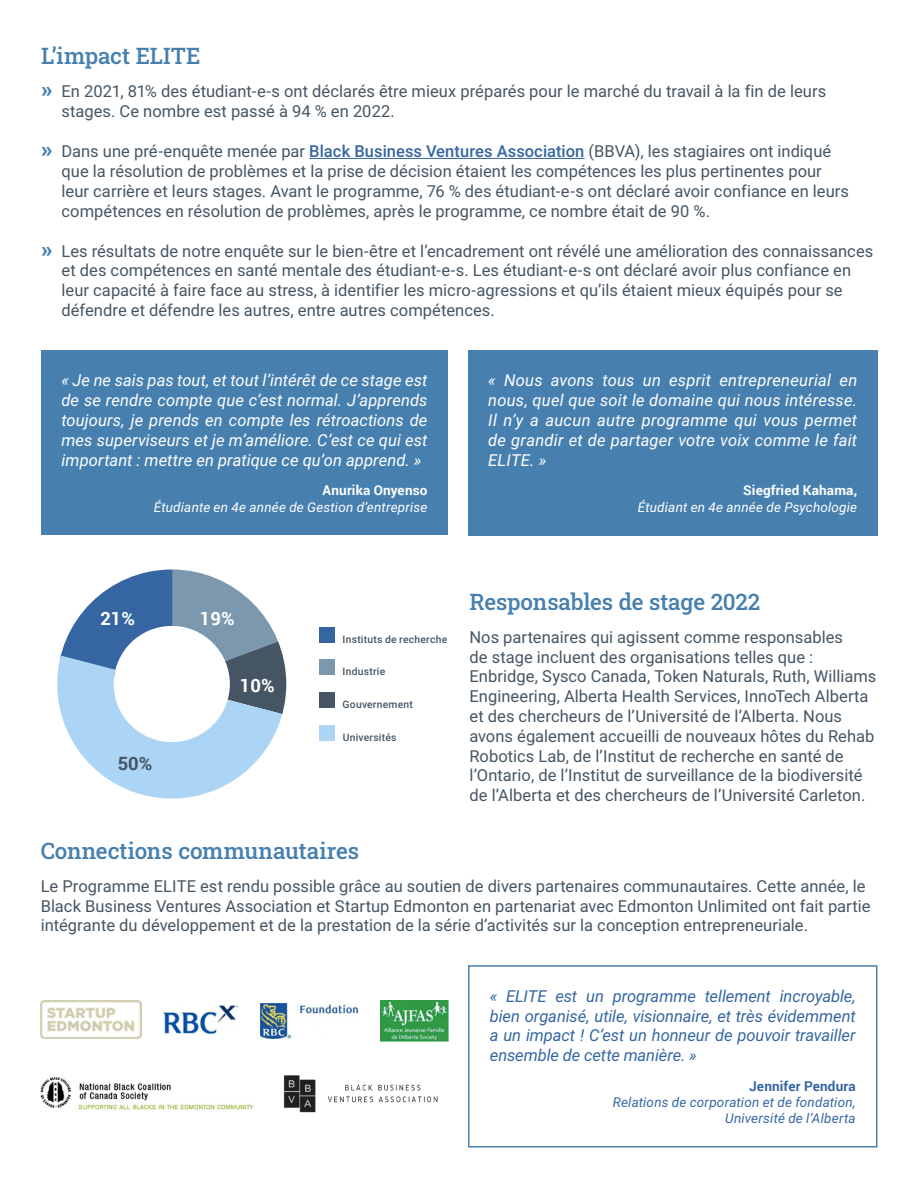
<style>
.page{position:relative;width:918px;height:1188px;background:#fff}
.page>*{position:absolute;margin:0;border:0;box-sizing:border-box;transform-origin:0 0}
.t1{font:22.5px "Roboto Slab";letter-spacing:-.005em;color:#4780af}
.t2{font:700 18.3px "Roboto";color:#fff}
.t3{font:700 18.3px "Roboto";color:#455563}
.t4{font:16.5px/19.8px "Roboto";color:#455563}
.t5{font:italic 16.5px/19.8px "Roboto";letter-spacing:.01em;color:#fff;text-align:justify}
.t6{font:italic 16.5px/19.8px "Roboto";letter-spacing:-.01em;color:#3566a1;text-align:justify}
.t7{font:italic 13.5px "Roboto";letter-spacing:.01em;color:#fff}
.t8{font:italic 13.5px/16.2px "Roboto";letter-spacing:.01em;color:#3566a1;text-align:right}
.t9{font:700 13.5px "Roboto";letter-spacing:.01em;color:#fff}
.t10{font:700 13.5px "Roboto";letter-spacing:.015em;color:#3566a1}
.t11{font:500 10.35px "Roboto";letter-spacing:.025em;color:#455563}
.s1{font-weight:900;font-size:22.5px;color:#4780af}
.s2{font-weight:500;color:#3566a1}
</style>
<div class="page">
<hr style="left:309px;top:158px;width:276px;height:1px;background:#3566a1">
<img style="left:381px;top:1000px;width:68px;height:41px">
<img style="left:283px;top:1075px;width:155px;height:38px">
<img style="left:40px;top:1077px;width:214px;height:33px">
<img style="left:260px;top:1004px;width:98px;height:35px">
<img style="left:164px;top:1006px;width:74px;height:27px">
<img style="left:40px;top:1000px;width:101px;height:39px">
<div style="left:468px;top:965px;width:410px;height:183px;border:2px solid #4780af"></div>
<div style="left:319px;top:692px;width:16px;height:16px;background:#455563"></div>
<div style="left:320px;top:725px;width:15px;height:16px;background:#abd4f5"></div>
<div style="left:319px;top:627px;width:16px;height:16px;background:#3566a1"></div>
<div style="left:319px;top:660px;width:16px;height:15px;background:#7b98af"></div>
<svg style="left:57px;top:569px;width:229px;height:230px"></svg>
<div style="left:41px;top:351px;width:407px;height:184px;background:#4780af"></div>
<div style="left:468px;top:350px;width:410px;height:186px;background:#4780af"></div>
<h1 class="t1" style="left:41px;top:40px;width:161px">L’impact ELITE</h1>
<p class="t4" style="left:62px;top:81px;width:766px;text-indent:-20px"><span class="s1">»</span> En 2021, 81% des étudiant-e-s ont déclarés être mieux préparés pour le marché du travail à la fin de leurs stages. Ce nombre est passé à 94 % en 2022.</p>
<p class="t4" style="left:62px;top:141px;width:789px;text-indent:-20px"><span class="s1">»</span> Dans une pré-enquête menée par <span class="s2">Black Business Ventures Association</span> (BBVA), les stagiaires ont indiqué que la résolution de problèmes et la prise de décision étaient les compétences les plus pertinentes pour leur carrière et leurs stages. Avant le programme, 76 % des étudiant-e-s ont déclaré avoir confiance en leurs compétences en résolution de problèmes, après le programme, ce nombre était de 90 %.</p>
<p class="t4" style="left:62px;top:240px;width:813px;text-indent:-20px"><span class="s1">»</span> Les résultats de notre enquête sur le bien-être et l’encadrement ont révélé une amélioration des connaissances et des compétences en santé mentale des étudiant-e-s. Les étudiant-e-s ont déclaré avoir plus confiance en leur capacité à faire face au stress, à identifier les micro-agressions et qu’ils étaient mieux équipés pour se défendre et défendre les autres, entre autres compétences.</p>
<p class="t5" style="left:62px;top:370px;width:368px">« Je ne sais pas tout, et tout l’intérêt de ce stage est de se rendre compte que c’est normal. J’apprends toujours, je prends en compte les rétroactions de mes superviseurs et je m’améliore. C’est ce qui est important : mettre en pratique ce qu’on apprend. »</p>
<p class="t9" style="left:323px;top:481px;width:106px">Anurika Onyenso</p>
<p class="t7" style="left:154px;top:497px;width:275px">Étudiante en 4e année de Gestion d’entreprise</p>
<p class="t5" style="left:488px;top:370px;width:370px">« Nous avons tous un esprit entrepreneurial en nous, quel que soit le domaine qui nous intéresse.<br>Il n’y a aucun autre programme qui vous permet de grandir et de partager votre voix comme le fait ELITE. »</p>
<p class="t9" style="left:743px;top:481px;width:116px">Siegfried Kahama,</p>
<p class="t7" style="left:638px;top:497px;width:221px">Étudiant en 4e année de Psychologie</p>
<p class="t2" style="left:100px;top:605px;width:36px">21%</p>
<p class="t3" style="left:118px;top:751px;width:36px">50%</p>
<p class="t2" style="left:200px;top:605px;width:36px">19%</p>
<p class="t2" style="left:240px;top:673px;width:36px">10%</p>
<p class="t11" style="left:343px;top:632px;width:106px">Instituts de recherche</p>
<p class="t11" style="left:343px;top:664px;width:44px">Industrie</p>
<p class="t11" style="left:343px;top:697px;width:72px">Gouvernement</p>
<p class="t11" style="left:343px;top:730px;width:55px">Universités</p>
<h1 class="t1" style="left:470px;top:586px;width:292px">Responsables de stage 2022</h1>
<p class="t4" style="left:470px;top:626px;width:408px">Nos partenaires qui agissent comme responsables<br>de stage incluent des organisations telles que :<br>Enbridge, Sysco Canada, Token Naturals, Ruth, Williams Engineering, Alberta Health Services, InnoTech Alberta et des chercheurs de l’Université de l’Alberta. Nous avons également accueilli de nouveaux hôtes du Rehab Robotics Lab, de l’Institut de recherche en santé de l’Ontario, de l’Institut de surveillance de la biodiversité de l’Alberta et des chercheurs de l’Université Carleton.</p>
<h1 class="t1" style="left:41px;top:835px;width:320px">Connections communautaires</h1>
<p class="t4" style="left:41px;top:875px;width:831px">Le Programme ELITE est rendu possible grâce au soutien de divers partenaires communautaires. Cette année, le<br>Black Business Ventures Association et Startup Edmonton en partenariat avec Edmonton Unlimited ont fait partie intégrante du développement et de la prestation de la série d’activités sur la conception entrepreneuriale.</p>
<p class="t6" style="left:490px;top:985px;width:367px">« ELITE est un programme tellement incroyable, bien organisé, utile, visionnaire, et très évidemment a un impact ! C’est un honneur de pouvoir travailler ensemble de cette manière. »</p>
<p class="t10" style="left:749px;top:1077px;width:108px">Jennifer Pendura</p>
<p class="t8" style="left:613px;top:1094px;width:245px">Relations de corporation et de fondation,<br>Université de l’Alberta</p>
</div>
